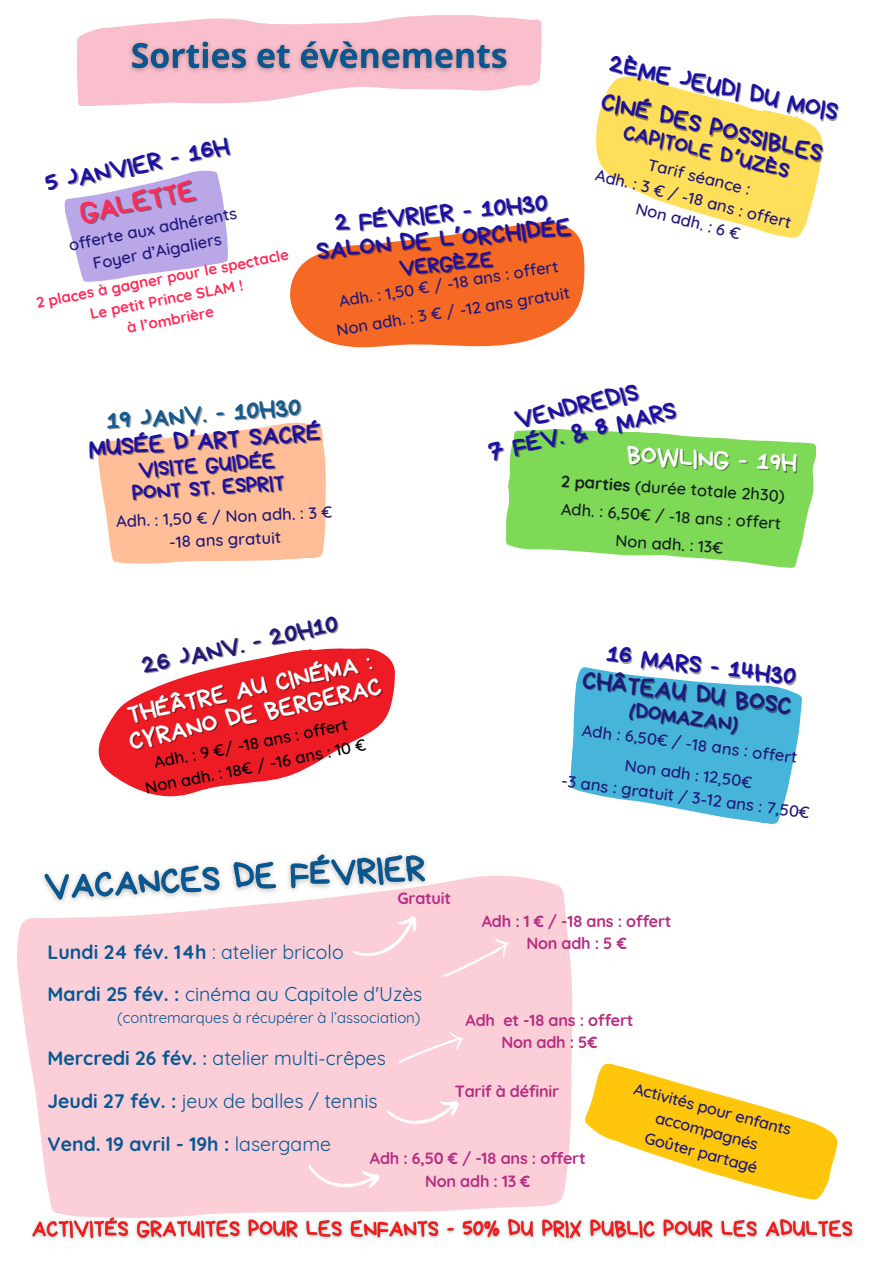
<style>
.page{position:relative;width:893px;height:1263px;background:#fff}
.page>*{position:absolute;margin:0;border:0;box-sizing:border-box;transform-origin:0 0}
.t1{font:30px "Bryndan Write";color:#ff2a57}
.t2{font:26.25px/25.7px "Bryndan Write";color:#1d11a2;text-align:center}
.t3{font:26.25px "Bryndan Write";color:#fff}
.t4{font:26.25px "Bryndan Write";color:#211979}
.t5{font:22.5px/22.5px "Bryndan Write";color:#1d11a2;text-align:center}
.t6{font:22.5px "Bryndan Write";color:#211979}
.t7{font:19.5px "Quicksand";color:#065792}
.t8{font:700 19.5px "Quicksand";color:#065792}
.t9{font:500 16.5px "Quicksand";color:#211979}
.t10{font:500 16.5px "Quicksand";color:#16201d}
.t11{font:500 16.5px "Quicksand";color:#000}
.t12{font:700 16.2px "Quicksand";letter-spacing:-.015em;color:#b62e81}
.t13{font:500 16.2px "Quicksand";color:#211979}
.t14{font:700 15px "Quicksand";color:#ff2a57}
.t15{font:15px "Quicksand";color:#065792}
.s1{font-family:"Noto Sans Gurmukhi";font-weight:700}
.s2{color:#145b8f}
.s3{font-weight:700}
.s4{font-weight:500}
.s5{font-weight:400}
</style>
<div class="page">
<svg style="left:77px;top:16px;width:464px;height:90px"></svg>
<img style="left:123px;top:32px;width:393px;height:47px">
<svg style="left:587px;top:1063px;width:251px;height:137px"></svg>
<img style="left:589px;top:1219px;width:265px;height:21px">
<svg style="left:98px;top:648px;width:297px;height:149px;fill:#ed1c24"></svg>
<svg style="left:17px;top:875px;width:570px;height:365px;fill:#fbced8"></svg>
<svg style="left:570px;top:667px;width:232px;height:157px"></svg>
<svg style="left:290px;top:222px;width:295px;height:126px;fill:#f66924"></svg>
<svg style="left:98px;top:422px;width:228px;height:142px"></svg>
<svg style="left:580px;top:76px;width:243px;height:166px;fill:#ffde59"></svg>
<svg style="left:750px;top:76px;width:45px;height:42px"></svg>
<img style="left:34px;top:854px;width:402px;height:60px">
<svg style="left:441px;top:934px;width:73px;height:52px"></svg>
<svg style="left:307px;top:1164px;width:73px;height:27px"></svg>
<svg style="left:352px;top:911px;width:72px;height:58px"></svg>
<svg style="left:394px;top:1027px;width:73px;height:38px"></svg>
<svg style="left:506px;top:428px;width:311px;height:140px;fill:#7ed957"></svg>
<svg style="left:387px;top:1096px;width:75px;height:35px"></svg>
<svg style="left:64px;top:170px;width:164px;height:112px"></svg>
<h6 class="t2" style="left:43px;top:172px;width:189px;rotate:-12deg">5 JANVIER - 16H</h6>
<h6 class="t9" style="left:67px;top:235px;width:172px;rotate:-11deg">offerte aux adhérents</h6>
<p class="t1" style="left:77px;top:199px;width:119px;rotate:-12deg">GALETTE</p>
<h6 class="t9" style="left:91px;top:253px;width:132px;rotate:-11deg">Foyer d’Aigaliers</h6>
<p class="t14" style="left:35px;top:294px;width:259px;rotate:-11deg">2 places à gagner pour le spectacle</p>
<p class="t14" style="left:88px;top:305px;width:157px;rotate:-11deg">Le petit Prince SLAM !</p>
<p class="t14" style="left:125px;top:319px;width:90px;rotate:-11deg">à l’ombrière</p>
<h2 class="t2" style="left:313px;top:212px;width:257px;rotate:-5deg">2 FÉVRIER - 10H30<br>SALON DE L<span class="s1">’</span>ORCHIDÉE</h2>
<h3 class="t5" style="left:398px;top:257px;width:96px;rotate:-5deg">VERGÈZE</h3>
<p class="t9" style="left:337px;top:290px;width:223px;rotate:-9deg">Adh. : 1,50 € / -18 ans : offert</p>
<p class="t9" style="left:335px;top:319px;width:238px;rotate:-9deg">Non adh. : 3 € / -12 ans gratuit</p>
<p class="t2" style="left:612px;top:51px;width:235px;rotate:12deg">2ÈME JEUDI DU MOIS</p>
<p class="t9" style="left:650px;top:153px;width:107px;rotate:14deg">Tarif séance :</p>
<h4 class="t2" style="left:605px;top:87px;width:229px;rotate:14deg">CINÉ DES POSSIBLES</h4>
<p class="t5" style="left:626px;top:120px;width:172px;rotate:14deg">CAPITOLE D<span class="s1">’</span>UZÈS</p>
<h4 class="t9" style="left:598px;top:164px;width:203px;rotate:14deg">Adh. : 3 € / -18 ans : offert</h4>
<p class="t9" style="left:639px;top:198px;width:109px;rotate:14deg">Non adh. : 6 €</p>
<p class="t2" style="left:86px;top:409px;width:234px;line-height:26.2px;rotate:-4deg"><span class="s2">19 JANV. - 10H30<br></span>MUSÉE D<span class="s1">’</span>ART SACRÉ</p>
<h3 class="t5" style="left:130px;top:459px;width:154px;rotate:-4deg">VISITE GUIDÉE<br>PONT ST. ESPRIT</h3>
<p class="t9" style="left:116px;top:510px;width:218px;rotate:-2deg">Adh. : 1,50 € / Non adh. : 3 €</p>
<p class="t9" style="left:169px;top:531px;width:113px;rotate:-2deg">-18 ans gratuit</p>
<h4 class="t4" style="left:139px;top:653px;width:202px;rotate:-12deg">26 JANV. - 20H10</h4>
<h4 class="t3" style="left:125px;top:701px;width:251px;rotate:-12deg">THÉÂTRE AU CINÉMA :</h4>
<p class="t3" style="left:126px;top:727px;width:259px;rotate:-12deg">CYRANO DE BERGERAC</p>
<p class="t11" style="left:152px;top:752px;width:199px;rotate:-11deg">Adh. : 9 €/ -18 ans : offert</p>
<p class="t11" style="left:143px;top:777px;width:226px;rotate:-11deg">Non adh. : 18€ / -16 ans : 10 €</p>
<h4 class="t12" style="left:397px;top:888px;width:55px">Gratuit</h4>
<p class="t2" style="left:512px;top:407px;width:128px;rotate:-13deg">VENDREDIS</p>
<p class="t2" style="left:486px;top:440px;width:193px;rotate:-13deg">7 FÉV. &amp; 8 MARS</p>
<p class="t3" style="left:627px;top:441px;width:172px;rotate:3deg">BOWLING - 19H</p>
<p class="t10" style="left:562px;top:470px;width:225px;rotate:4deg"><span class="s3">2 parties</span> (durée totale 2h30)</p>
<p class="t10" style="left:562px;top:498px;width:222px;rotate:4deg">Adh. : 6,50€ / -18 ans : offert</p>
<h6 class="t10" style="left:616px;top:529px;width:109px;rotate:4deg">Non adh. : 13€</h6>
<h4 class="t2" style="left:608px;top:641px;width:193px;rotate:7deg">16 MARS - 14H30</h4>
<h3 class="t4" style="left:584px;top:666px;width:212px;rotate:7deg">CHÂTEAU DU BOSC</h3>
<p class="t6" style="left:630px;top:699px;width:111px;rotate:7deg">(DOMAZAN)</p>
<p class="t9" style="left:583px;top:720px;width:218px;rotate:7deg">Adh : 6,50€ / -18 ans : offert</p>
<p class="t9" style="left:563px;top:770px;width:49px;rotate:7deg">-3 ans</p>
<p class="t9" style="left:626px;top:755px;width:130px;rotate:7deg">Non adh : 12,50€</p>
<p class="t9" style="left:614px;top:777px;width:200px;rotate:7deg">: gratuit / 3-12 ans : 7,50€</p>
<p class="t12" style="left:482px;top:911px;width:191px">Adh : 1 € / -18 ans : offert</p>
<p class="t12" style="left:526px;top:933px;width:102px">Non adh : 5 €</p>
<h4 class="t7" style="left:48px;top:939px;width:298px"><span class="s3">Lundi 24 fév. 14h</span> : atelier bricolo</h4>
<p class="t7" style="left:48px;top:982px;width:376px"><span class="s3">Mardi 25 fév. :</span> cinéma au Capitole d'Uzès</p>
<p class="t15" style="left:117px;top:1008px;width:305px">(contremarques à récupérer à l’association)</p>
<p class="t7" style="left:48px;top:1045px;width:340px"><span class="s3">Mercredi 26 fév.</span> <span class="s4">:</span> atelier multi-crêpes</p>
<h4 class="t7" style="left:48px;top:1088px;width:332px"><span class="s3">Jeudi 27 fév. :</span> jeux de balles / tennis</h4>
<h4 class="t8" style="left:48px;top:1131px;width:285px">Vend. 19 avril - 19h : <span class="s5">lasergame</span></h4>
<p class="t12" style="left:465px;top:1009px;width:169px">Adh et -18 ans : offert</p>
<p class="t12" style="left:501px;top:1032px;width:98px">Non adh : 5€</p>
<p class="t13" style="left:637px;top:1078px;width:164px;rotate:15deg">Activités pour enfants</p>
<p class="t13" style="left:648px;top:1127px;width:118px;rotate:15deg">Goûter partagé</p>
<p class="t12" style="left:455px;top:1081px;width:106px">Tarif à définir</p>
<p class="t13" style="left:658px;top:1107px;width:107px;rotate:15deg">accompagnés</p>
<p class="t12" style="left:370px;top:1148px;width:217px">Adh : 6,50 € / -18 ans : offert</p>
<h4 class="t12" style="left:425px;top:1170px;width:107px">Non adh : 13 €</h4>
</div>
